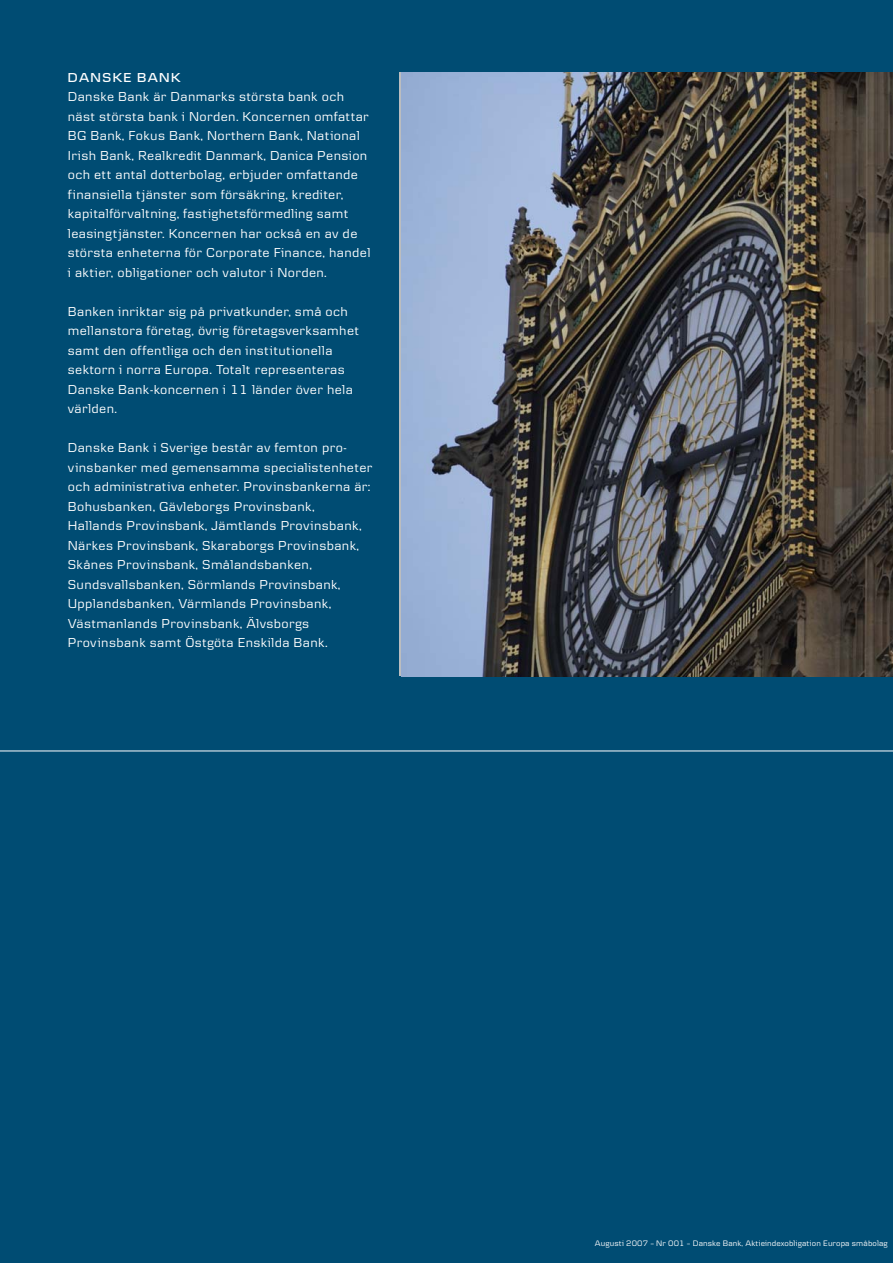
<style>
.page{position:relative;width:893px;height:1263px;background:#004c73}
.page>*{position:absolute;margin:0;border:0;box-sizing:border-box;transform-origin:0 0}
.t1{font:13.5px/19.5px "Danske Text";letter-spacing:.025em;color:#fff}
.t2{font:600 13.5px "Danske Headline";letter-spacing:.1em;color:#fff}
.t3{font:8.25px "Danske Text";letter-spacing:.015em;color:#fff}
</style>
<div class="page">
<hr style="left:0;top:751px;width:893px;height:1px;background:#fff">
<img style="left:402px;top:72px;width:491px;height:604px">
<p class="t2" style="left:68px;top:73px;width:114px">DANSKE BANK</p>
<p class="t1" style="left:68px;top:88px;width:304px">Danske Bank är Danmarks största bank och näst största bank i Norden. Koncernen omfattar BG Bank, Fokus Bank, Northern Bank, National Irish Bank, Realkredit Danmark, Danica Pension och ett antal dotterbolag, erbjuder omfattande finansiella tjänster som försäkring, krediter, kapitalförvaltning, fastighetsförmedling samt leasingtjänster. Koncernen har också en av de största enheterna för Corporate Finance, handel i aktier, obligationer och valutor i Norden.</p>
<p class="t1" style="left:68px;top:303px;width:293px">Banken inriktar sig på privatkunder, små och mellanstora företag, övrig företagsverksamhet samt den offentliga och den institutionella sektorn i norra Europa. Totalt representeras Danske Bank-koncernen i 11 länder över hela världen.</p>
<p class="t1" style="left:68px;top:439px;width:306px">Danske Bank i Sverige består av femton pro&shy;vinsbanker med gemensamma specialistenheter och administrativa enheter. Provinsbankerna är:<br>Bohusbanken, Gävleborgs Provinsbank, Hallands Provinsbank, Jämtlands Provinsbank, Närkes Provinsbank, Skaraborgs Provinsbank, Skånes Provinsbank, Smålandsbanken, Sundsvallsbanken, Sörmlands Provinsbank, Upplandsbanken, Värmlands Provinsbank, Västmanlands Provinsbank, Älvsborgs Provinsbank samt Östgöta Enskilda Bank.</p>
<p class="t3" style="left:595px;top:1240px;width:294px">Augusti 2007 – Nr 001 – Danske Bank, Aktieindexobligation Europa småbolag</p>
</div>
